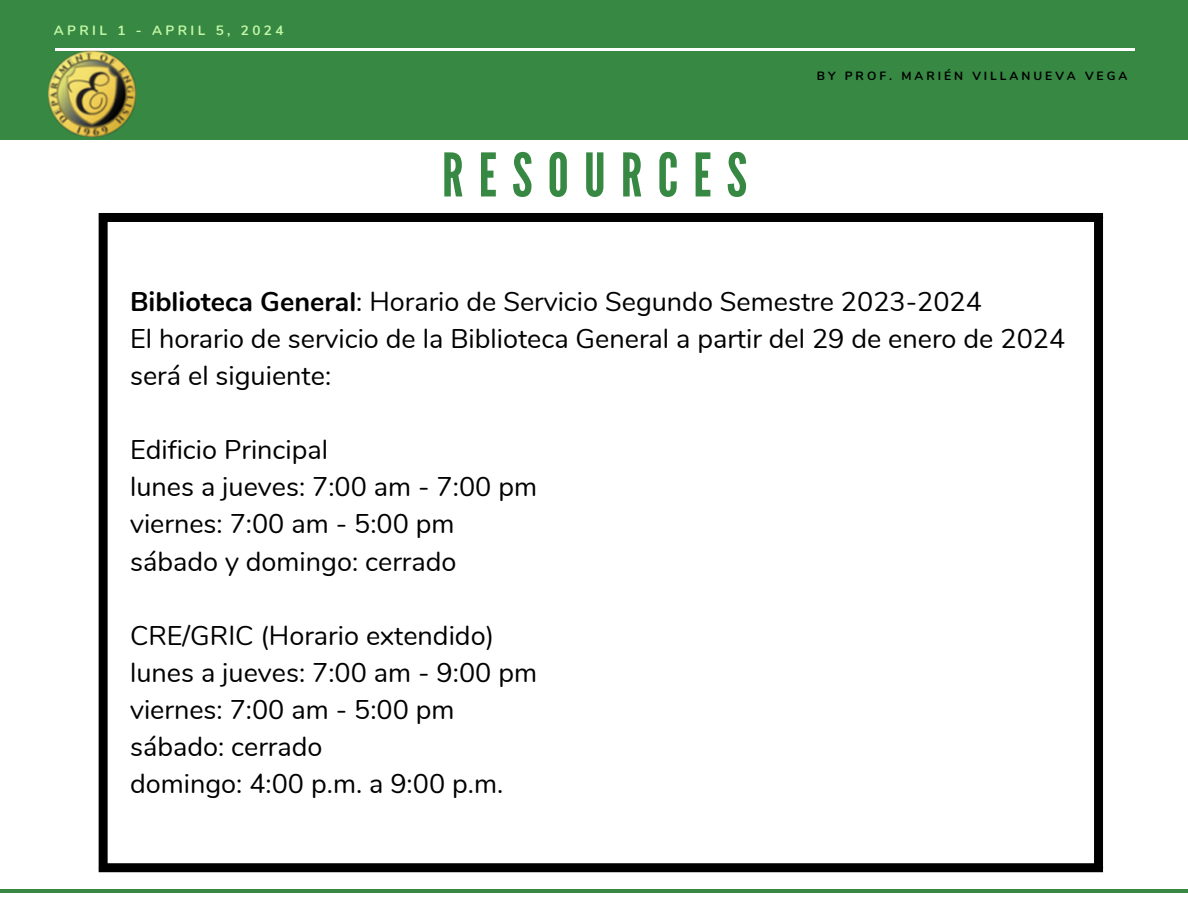
<style>
.page{position:relative;width:1188px;height:918px;background:#fff}
.page>*{position:absolute;margin:0;border:0;box-sizing:border-box;transform-origin:0 0}
.t1{font:60px "League Gothic";letter-spacing:.25em;color:#368843}
.t2{font:27px/37.2px "Nunito";color:#000}
.t3{font:700 13.5px "Nunito";letter-spacing:.25em;color:#c2f6a5}
.t4{font:700 12px "Nunito";letter-spacing:.25em;color:#000}
.s1{font-weight:700}
</style>
<div class="page">
<div style="left:0;top:0;width:1188px;height:140px;background:#368843"></div>
<hr style="left:55px;top:49px;width:1080px;height:2px;background:#fff">
<hr style="left:0;top:889px;width:1188px;height:3px;background:#368843">
<img style="left:48px;top:50px;width:87px;height:87px">
<div style="left:99px;top:222px;width:9px;height:641px;background:#000"></div>
<div style="left:1094px;top:222px;width:9px;height:641px;background:#000"></div>
<div style="left:99px;top:213px;width:1004px;height:9px;background:#000"></div>
<div style="left:99px;top:863px;width:1004px;height:9px;background:#000"></div>
<p class="t3" style="left:54px;top:21px;width:231px">APRIL 1 - APRIL 5, 2024</p>
<h1 class="t1" style="left:442px;top:140px;width:307px">RESOURCES</h1>
<p class="t4" style="left:817px;top:68px;width:312px">BY PROF. MARIÉN VILLANUEVA VEGA</p>
<p class="t2" style="left:130px;top:283px;width:937px"><span class="s1">Biblioteca General</span>: Horario de Servicio Segundo Semestre 2023-2024<br>El horario de servicio de la Biblioteca General a partir del 29 de enero de 2024 será el siguiente:</p>
<p class="t2" style="left:130px;top:432px;width:408px">Edificio Principal<br>lunes a jueves: 7:00 am - 7:00 pm viernes: 7:00 am - 5:00 pm sábado y domingo: cerrado</p>
<p class="t2" style="left:130px;top:617px;width:408px">CRE/GRIC (Horario extendido) lunes a jueves: 7:00 am - 9:00 pm viernes: 7:00 am - 5:00 pm sábado: cerrado<br>domingo: 4:00 p.m. a 9:00 p.m.</p>
</div>
